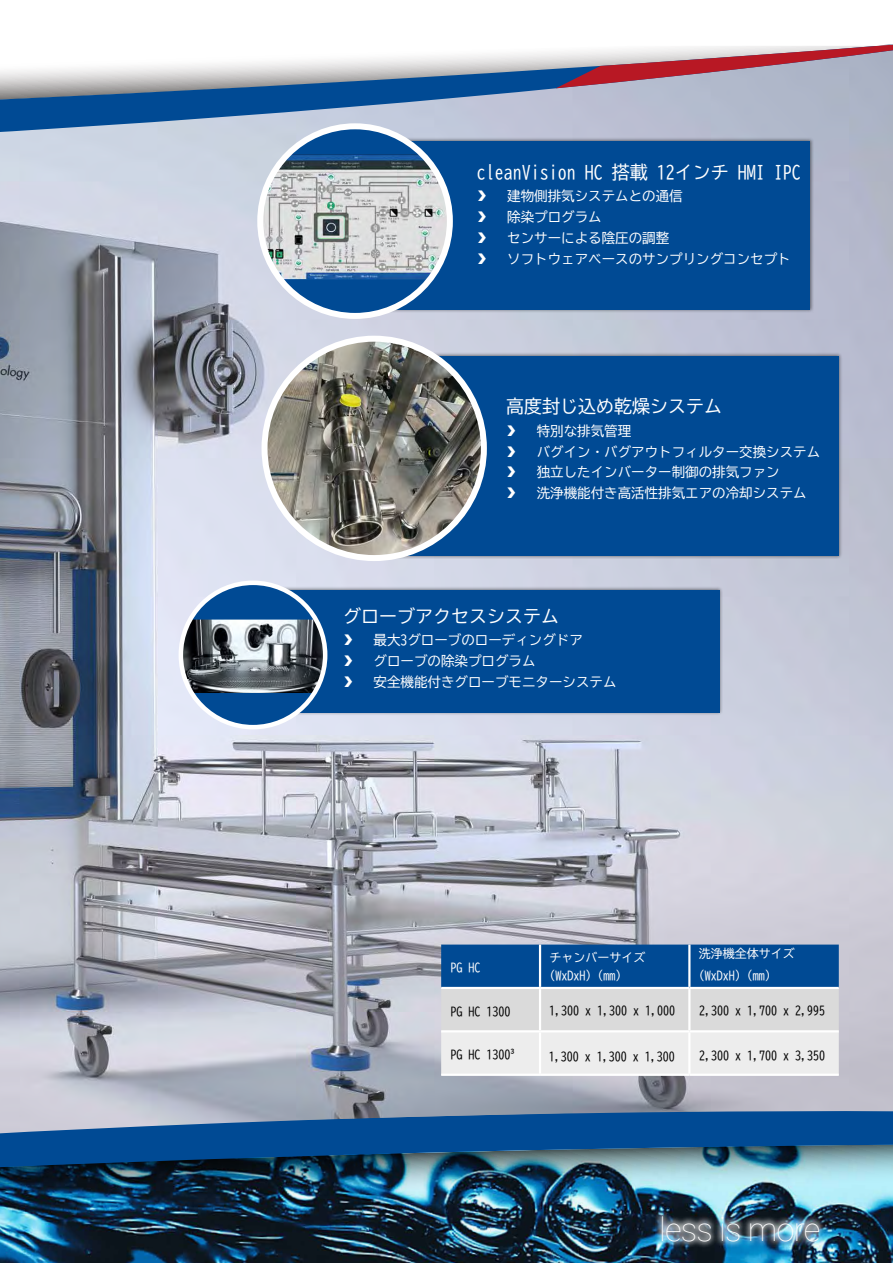
<style>
.page{position:relative;width:893px;height:1263px;background:#fff}
.page>*{position:absolute;margin:0;border:0;box-sizing:border-box;transform-origin:0 0}
.t1{font:100 33px "Roboto";letter-spacing:-.025em;color:#fff}
.t2{font:18px "BIZUD Gothic";color:#fff}
.t3{font:13.5px "BIZUD Gothic";color:#fff}
.t4{font:13.5px "Glyphter";color:#fff}
.t5{font:12px "BIZUD Gothic";color:#000}
.t6{font:12px/17.9px "BIZUD Gothic";color:#fff}
.t7{font:700 10.5px "Khmer UI";color:#fff}
</style>
<div class="page">
<img style="left:0;top:167px;width:893px;height:937px">
<img style="left:0;top:1233px;width:893px;height:30px">
<img style="left:0;top:1104px;width:893px;height:129px">
<svg style="left:0;top:53px;width:893px;height:114px;background:#9eb0c9"></svg>
<svg style="left:556px;top:46px;width:337px;height:42px;background:#b892a0"></svg>
<div style="left:345px;top:138px;width:469px;height:175px;background:#000;opacity:.5"></div>
<div style="left:349px;top:141px;width:461px;height:169px;background:#004a94"></div>
<div style="left:248px;top:587px;width:475px;height:129px;background:#000;opacity:.5"></div>
<div style="left:252px;top:590px;width:467px;height:122px;background:#004a94"></div>
<div style="left:359px;top:352px;width:483px;height:207px;background:#000;opacity:.5"></div>
<div style="left:362px;top:356px;width:477px;height:200px;background:#004a94"></div>
<img style="left:264px;top:339px;width:220px;height:219px;border-radius:110px">
<div style="left:261px;top:336px;width:226px;height:225px;border:6px solid #fff;border-radius:50%"></div>
<svg style="left:260px;top:126px;width:190px;height:190px;fill:#004a94"></svg>
<img style="left:260px;top:155px;width:190px;height:124px">
<div style="left:257px;top:123px;width:196px;height:196px;border:6px solid #fff;border-radius:50%"></div>
<div style="left:181px;top:583px;width:144px;height:144px;background:#004a94;border-radius:50%"></div>
<img style="left:183px;top:620px;width:142px;height:73px">
<div style="left:179px;top:581px;width:148px;height:148px;border:4px solid #fff;border-radius:50%"></div>
<svg style="left:441px;top:944px;width:398px;height:130px;background:#97b0c8"></svg>
<hr style="left:441px;top:1030px;width:99px;height:2px;background:#fff">
<hr style="left:540px;top:1030px;width:149px;height:2px;background:#fff">
<hr style="left:689px;top:1030px;width:150px;height:2px;background:#fff">
<hr style="left:441px;top:987px;width:99px;height:2px;background:#fff">
<hr style="left:540px;top:987px;width:149px;height:2px;background:#fff">
<hr style="left:689px;top:987px;width:150px;height:2px;background:#fff">
<hr style="left:441px;top:1074px;width:99px;height:2px;background:#fff">
<hr style="left:540px;top:1074px;width:149px;height:2px;background:#fff">
<hr style="left:689px;top:1074px;width:150px;height:2px;background:#fff">
<hr style="left:539px;top:944px;width:2px;height:43px;background:#fff">
<hr style="left:688px;top:944px;width:2px;height:43px;background:#fff">
<hr style="left:539px;top:989px;width:2px;height:41px;background:#fff">
<hr style="left:688px;top:989px;width:2px;height:41px;background:#fff">
<hr style="left:539px;top:1032px;width:2px;height:42px;background:#fff">
<hr style="left:688px;top:1032px;width:2px;height:42px;background:#fff">
<div style="left:654px;top:1209px;width:172px;height:40px;background:#fff;opacity:.75"></div>
<h2 class="t2" style="left:477px;top:163px;width:325px">cleanVision HC 搭載 12インチ HMI IPC</h2>
<p class="t4" style="left:477px;top:189px;width:15px">d</p>
<p class="t3" style="left:507px;top:189px;width:177px">建物側排気システムとの通信</p>
<p class="t4" style="left:477px;top:210px;width:15px">d</p>
<p class="t3" style="left:507px;top:211px;width:96px">除染プログラム</p>
<p class="t4" style="left:477px;top:231px;width:15px">d</p>
<p class="t3" style="left:507px;top:232px;width:163px">センサーによる陰圧の調整</p>
<p class="t4" style="left:477px;top:252px;width:15px">d</p>
<p class="t3" style="left:507px;top:253px;width:285px">ソフトウェアベースのサンプリングコンセプト</p>
<h2 class="t2" style="left:506px;top:397px;width:217px">高度封じ込め乾燥システム</h2>
<p class="t4" style="left:506px;top:423px;width:15px">d</p>
<p class="t3" style="left:537px;top:424px;width:96px">特別な排気管理</p>
<p class="t4" style="left:506px;top:444px;width:15px">d</p>
<p class="t3" style="left:537px;top:445px;width:285px">バグイン・バグアウトフィルター交換システム</p>
<p class="t4" style="left:506px;top:465px;width:15px">d</p>
<p class="t3" style="left:537px;top:465px;width:244px">独立したインバーター制御の排気ファン</p>
<p class="t4" style="left:506px;top:486px;width:15px">d</p>
<p class="t3" style="left:537px;top:486px;width:271px">洗浄機能付き高活性排気エアの冷却システム</p>
<h2 class="t2" style="left:343px;top:607px;width:217px">グローブアクセスシステム</h2>
<p class="t4" style="left:343px;top:633px;width:15px">d</p>
<p class="t3" style="left:374px;top:633px;width:211px">最大3グローブのローディングドア</p>
<p class="t4" style="left:343px;top:654px;width:15px">d</p>
<p class="t3" style="left:374px;top:654px;width:163px">グローブの除染プログラム</p>
<p class="t4" style="left:343px;top:675px;width:15px">d</p>
<p class="t3" style="left:374px;top:675px;width:244px">安全機能付きグローブモニターシステム</p>
<p class="t6" style="left:451px;top:959px;width:31px">PG HC</p>
<p class="t6" style="left:549px;top:948px;width:97px">チャンバーサイズ(WxDxH) (mm)</p>
<p class="t6" style="left:699px;top:943px;width:98px;line-height:21.6px">洗浄機全体サイズ(WxDxH) (mm)</p>
<p class="t5" style="left:451px;top:1005px;width:61px">PG HC 1300</p>
<p class="t5" style="left:549px;top:1005px;width:127px">1,300 x 1,300 x 1,000</p>
<p class="t5" style="left:699px;top:1005px;width:128px">2,300 x 1,700 x 2,995</p>
<p class="t5" style="left:451px;top:1048px;width:67px">PG HC 1300³</p>
<p class="t5" style="left:549px;top:1050px;width:128px">1,300 x 1,300 x 1,300</p>
<p class="t5" style="left:699px;top:1050px;width:128px">2,300 x 1,700 x 3,350</p>
<h1 class="t1" style="left:659px;top:1206px;width:163px">less is more</h1>
<p class="t7" style="left:721px;top:1220px;width:78px">alphaphoenix |</p>
</div>
